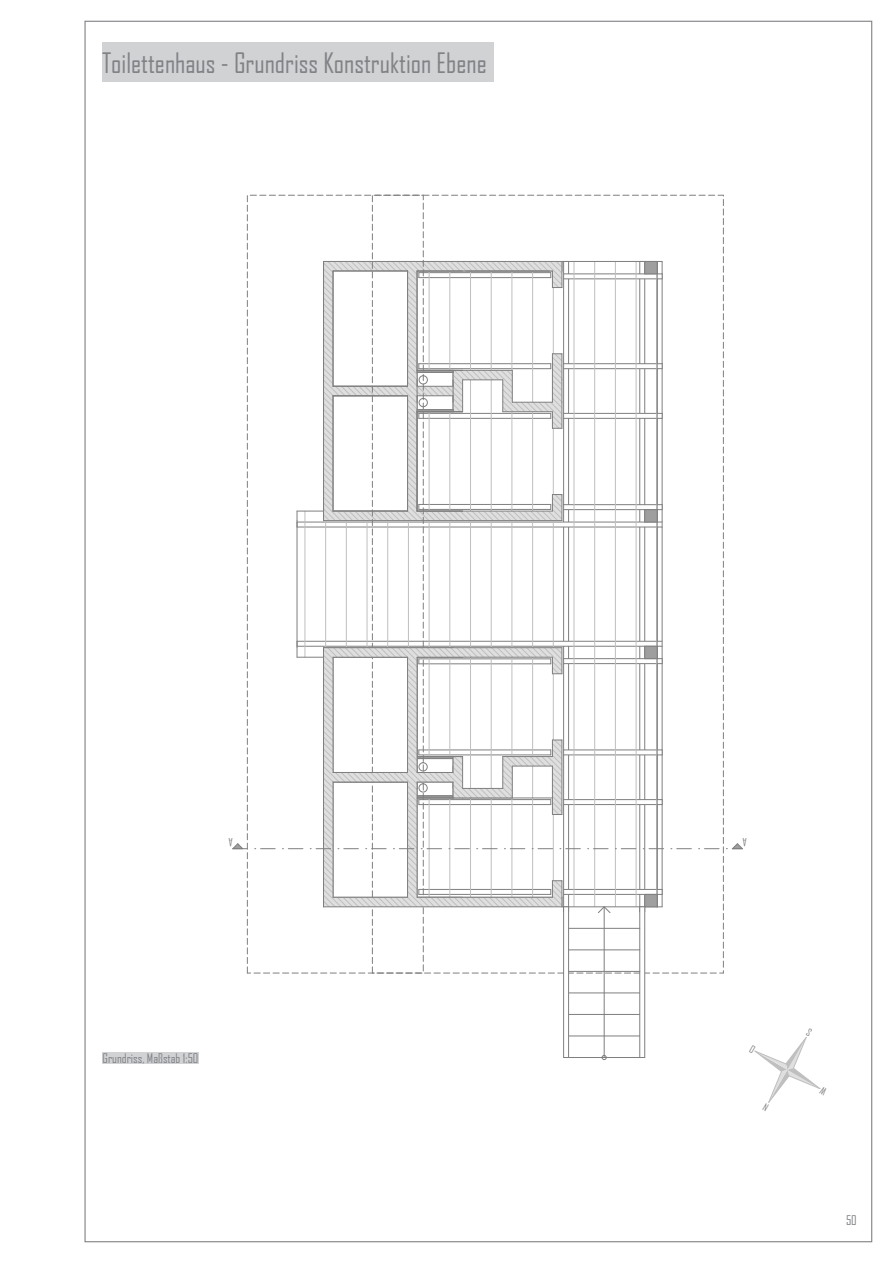
<style>
.page{position:relative;width:893px;height:1263px;background:#fff}
.page>*{position:absolute;margin:0;border:0;box-sizing:border-box;transform-origin:0 0}
.t1{font:27px "Agency FB";color:#808285}
.t2{font:12.75px "Agency FB";color:#808285}
.t3{font:10.8px "Agency FB";color:#7f7f7f}
</style>
<div class="page">
<hr style="left:567px;top:992px;width:73px;height:1px;background:#7f7f7f">
<hr style="left:567px;top:1014px;width:73px;height:1px;background:#7f7f7f">
<hr style="left:567px;top:1035px;width:73px;height:1px;background:#7f7f7f">
<hr style="left:567px;top:1057px;width:73px;height:1px;background:#7f7f7f">
<div style="left:564px;top:907px;width:5px;height:150px;background:#fff"></div>
<hr style="left:568px;top:907px;width:1px;height:150px;background:#7f7f7f">
<hr style="left:563px;top:907px;width:1px;height:150px;background:#7f7f7f">
<hr style="left:644px;top:907px;width:1px;height:150px;background:#7f7f7f">
<hr style="left:639px;top:907px;width:1px;height:150px;background:#7f7f7f">
<svg style="left:602px;top:1055px;width:5px;height:5px"></svg>
<hr style="left:604px;top:907px;width:1px;height:150px;background:#7f7f7f">
<svg style="left:232px;top:195px;width:511px;height:779px"></svg>
<div style="left:102px;top:1053px;width:97px;height:11px;background:#d1d2d4"></div>
<div style="left:102px;top:43px;width:391px;height:39px;background:#d1d2d4"></div>
<svg style="left:754px;top:1037px;width:67px;height:66px"></svg>
<p class="t1" style="left:102px;top:46px;width:386px">Toilettenhaus - Grundriss Konstruktion Ebene</p>
<p class="t3" style="left:233px;top:846px;width:6px;rotate:-180deg">A</p>
<p class="t3" style="left:747px;top:846px;width:6px;rotate:-180deg">A</p>
<p class="t2" style="left:103px;top:1051px;width:97px">Grundriss, Maßstab 1:50</p>
<p class="t2" style="left:846px;top:1212px;width:12px">50</p>
</div>
